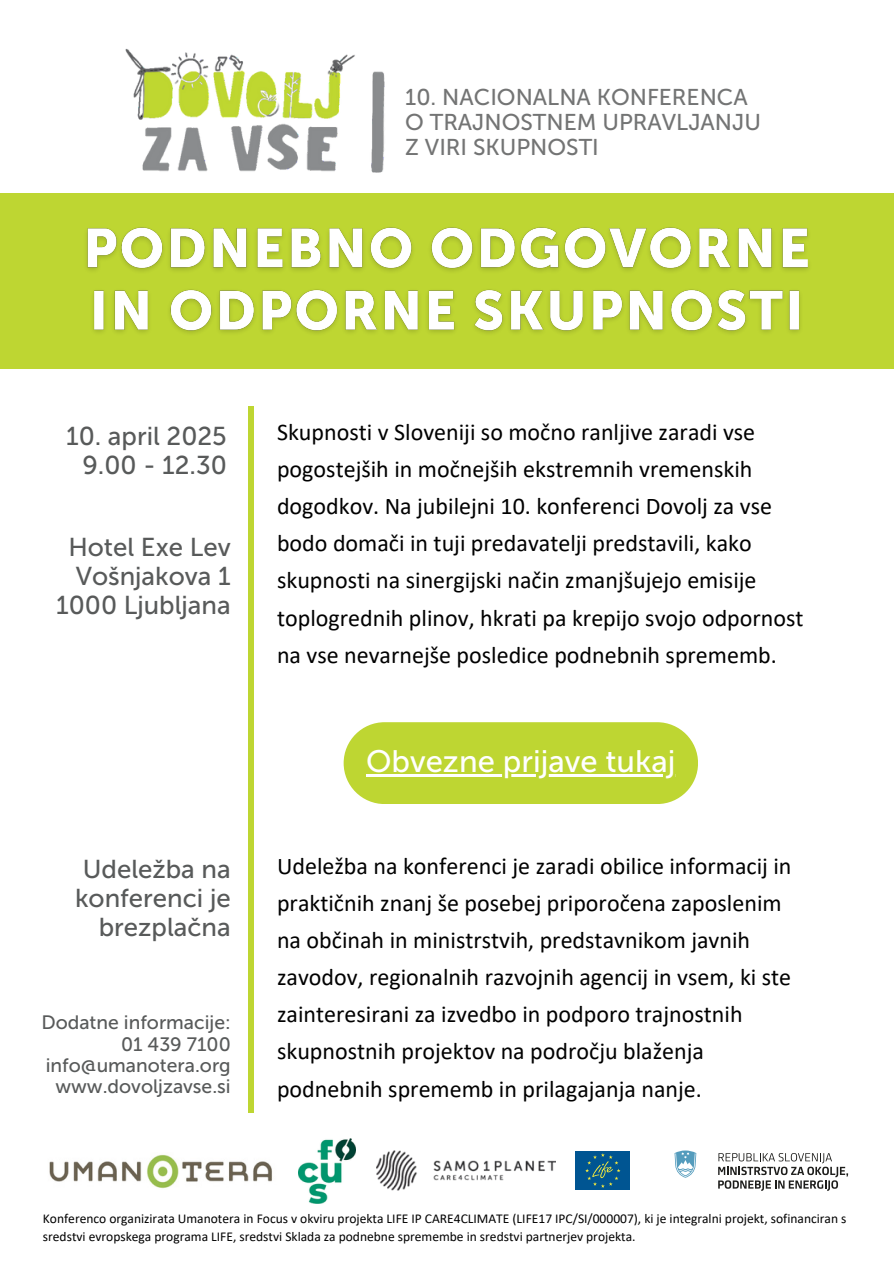
<style>
.page{position:relative;width:894px;height:1264px;background:#fff}
.page>*{position:absolute;margin:0;border:0;box-sizing:border-box;transform-origin:0 0}
.t1{font:30.9px "Museo Sans 500";color:#fff}
.t2{font:25.8px/29px "Museo Sans 500";color:#585a5a;text-align:right}
.t3{font:24px/37.2px "Calibri";color:#000}
.t4{font:22.8px/24.9px "Museo Sans 500";color:#737474}
.t5{font:19.35px/21.3px "Museo Sans 500";color:#585a5a;text-align:right}
.t6{font:13.5px/18px "Calibri";color:#000}
</style>
<div class="page">
<img style="left:125px;top:48px;width:260px;height:125px">
<div style="left:343px;top:722px;width:354px;height:82px;background:#bed632;border-radius:41px"></div>
<hr style="left:366px;top:774px;width:309px;height:2px;background:#fff">
<div style="left:248px;top:407px;width:6px;height:705px;background:#bed632"></div>
<div style="left:0;top:193px;width:893px;height:176px;background:#bed632"></div>
<img style="left:86px;top:227px;width:723px;height:106px">
<div style="left:575px;top:1151px;width:55px;height:38px;background:#005592"></div>
<svg style="left:585px;top:1153px;width:35px;height:34px"></svg>
<svg style="left:674px;top:1150px;width:22px;height:27px"></svg>
<svg style="left:718px;top:1153px;width:129px;height:37px"></svg>
<img style="left:298px;top:1138px;width:57px;height:65px">
<img style="left:49px;top:1154px;width:224px;height:35px">
<img style="left:376px;top:1150px;width:179px;height:40px">
<p class="t4" style="left:405px;top:85px;width:357px">10. NACIONALNA KONFERENCA<br>O TRAJNOSTNEM UPRAVLJANJU<br>Z VIRI SKUPNOSTI</p>
<h2 class="t2" style="left:66px;top:421px;width:162px">10. april 2025<br>9.00 - 12.30</h2>
<h3 class="t2" style="left:56px;top:533px;width:176px">Hotel Exe Lev<br>Vošnjakova 1<br>1000 Ljubljana</h3>
<h3 class="t2" style="left:75px;top:855px;width:157px">Udeležba na konferenci je brezplačna</h3>
<h3 class="t5" style="left:41px;top:1012px;width:191px">Dodatne informacije:<br>01 439 7100 info@umanotera.org www.dovoljzavse.si</h3>
<h3 class="t3" style="left:277px;top:415px;width:528px">Skupnosti v Sloveniji so močno ranljive zaradi vse pogostejših in močnejših ekstremnih vremenskih dogodkov. Na jubilejni 10. konferenci Dovolj za vse bodo domači in tuji predavatelji predstavili, kako skupnosti na sinergijski način zmanjšujejo emisije toplogrednih plinov, hkrati pa krepijo svojo odpornost na vse nevarnejše posledice podnebnih sprememb.</h3>
<h4 class="t1" style="left:366px;top:742px;width:310px">Obvezne prijave tukaj</h4>
<h5 class="t3" style="left:277px;top:849px;width:516px">Udeležba na konferenci je zaradi obilice informacij in praktičnih znanj še posebej priporočena zaposlenim na občinah in ministrstvih, predstavnikom javnih zavodov, regionalnih razvojnih agencij in vsem, ki ste zainteresirani za izvedbo in podporo trajnostnih skupnostnih projektov na področju blaženja podnebnih sprememb in prilagajanja nanje.</h5>
<h3 class="t6" style="left:43px;top:1210px;width:804px">Konferenco organizirata Umanotera in Focus v okviru projekta LIFE IP CARE4CLIMATE (LIFE17 IPC/SI/000007), ki je integralni projekt, sofinanciran s sredstvi evropskega programa LIFE, sredstvi Sklada za podnebne spremembe in sredstvi partnerjev projekta.</h3>
</div>
